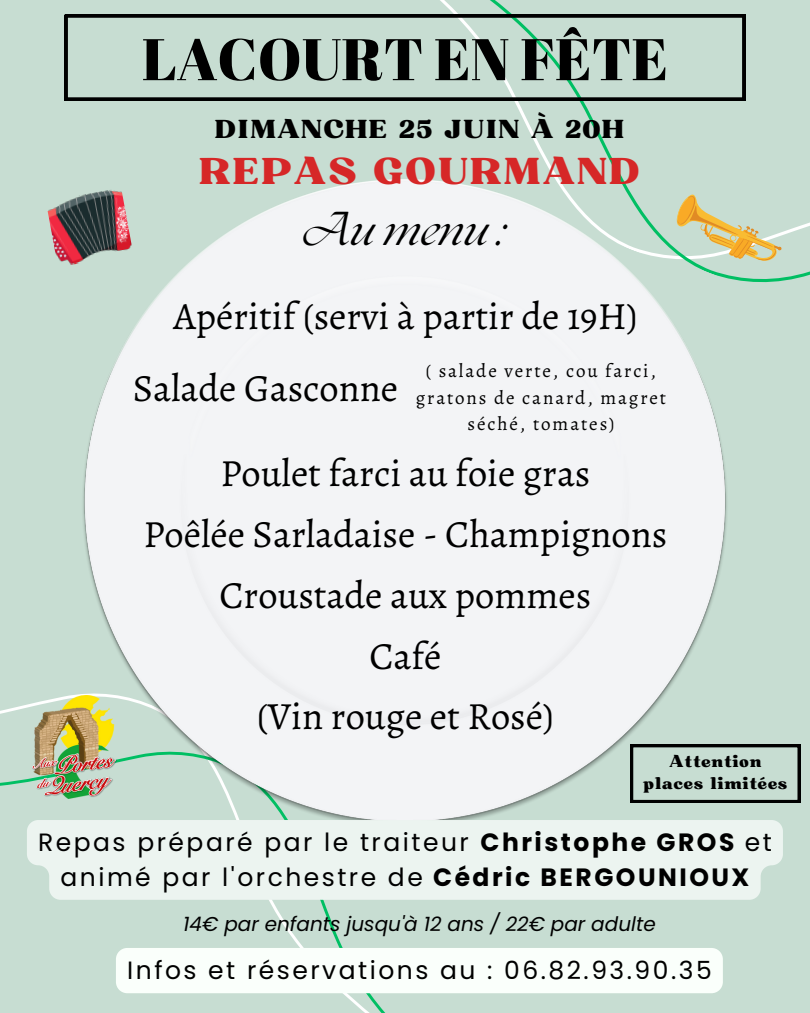
<style>
.page{position:relative;width:810px;height:1013px;background:#fff}
.page>*{position:absolute;margin:0;border:0;box-sizing:border-box;transform-origin:0 0}
.t1{font:58.6px "Abril Fatface";color:#000}
.t2{font:italic 41.5px "The Seasons";color:#000}
.t3{font:38.5px "Alegreya";color:#000}
.t4{font:36.1px "Bugaki";letter-spacing:.05em;color:#d62727}
.t5{font:25.1px "Bugaki";letter-spacing:.05em;color:#000}
.t6{font:25px/34.5px "Poppins";letter-spacing:.1em;color:#000;text-align:center}
.t7{font:italic 20px "Poppins";color:#000}
.t8{font:19px/26.2px "Alegreya";letter-spacing:.1em;color:#000;text-align:center}
.t9{font:16px "Bugaki";letter-spacing:.05em;color:#000}
.s1{font-weight:700}
</style>
<div class="page">
<div style="left:0;top:0;width:810px;height:1012px;background:#c7ddd2"></div>
<svg style="left:352px;top:0;width:458px;height:283px"></svg>
<svg style="left:0;top:694px;width:555px;height:318px"></svg>
<img style="left:81px;top:179px;width:648px;height:641px">
<svg style="left:65px;top:15px;width:680px;height:85px"></svg>
<img style="left:47px;top:188px;width:86px;height:79px">
<img style="left:31px;top:695px;width:87px;height:103px">
<svg style="left:677px;top:194px;width:105px;height:67px"></svg>
<div style="left:27px;top:820px;width:756px;height:79px;background:#ecf4f0"></div>
<div style="left:116px;top:947px;width:607px;height:46px;background:#fafffb"></div>
<svg style="left:630px;top:744px;width:170px;height:59px"></svg>
<p class="t1" style="left:142px;top:18px;width:528px">LACOURT EN FÊTE</p>
<p class="t5" style="left:215px;top:113px;width:411px">DIMANCHE 25 JUIN À 20H</p>
<p class="t4" style="left:199px;top:148px;width:442px">REPAS GOURMAND</p>
<p class="t2" style="left:305px;top:212px;width:203px">Au menu :</p>
<p class="t3" style="left:173px;top:290px;width:465px">Apéritif (servi à partir de 19H)</p>
<p class="t3" style="left:133px;top:362px;width:267px">Salade Gasconne</p>
<p class="t8" style="left:416px;top:358px;width:252px">( salade verte, cou farci, gratons de canard, magret séché, tomates)</p>
<p class="t3" style="left:220px;top:447px;width:372px">Poulet farci au foie gras</p>
<p class="t3" style="left:143px;top:508px;width:526px">Poêlée Sarladaise - Champignons</p>
<p class="t3" style="left:220px;top:568px;width:373px">Croustade aux pommes</p>
<p class="t3" style="left:369px;top:629px;width:74px">Café</p>
<p class="t3" style="left:257px;top:690px;width:298px">(Vin rouge et Rosé)</p>
<p class="t9" style="left:669px;top:751px;width:94px">Attention</p>
<p class="t9" style="left:643px;top:773px;width:146px">places limitées</p>
<p class="t6" style="left:38px;top:825px;width:735px">Repas préparé par le traiteur <span class="s1">Christophe GROS</span> et animé par l'orchestre de <span class="s1">Cédric BERGOUNIOUX</span></p>
<p class="t7" style="left:183px;top:909px;width:474px">14€ par enfants jusqu'à 12 ans / 22€ par adulte</p>
<p class="t6" style="left:127px;top:953px;width:586px">Infos et réservations au : 06.82.93.90.35</p>
</div>
